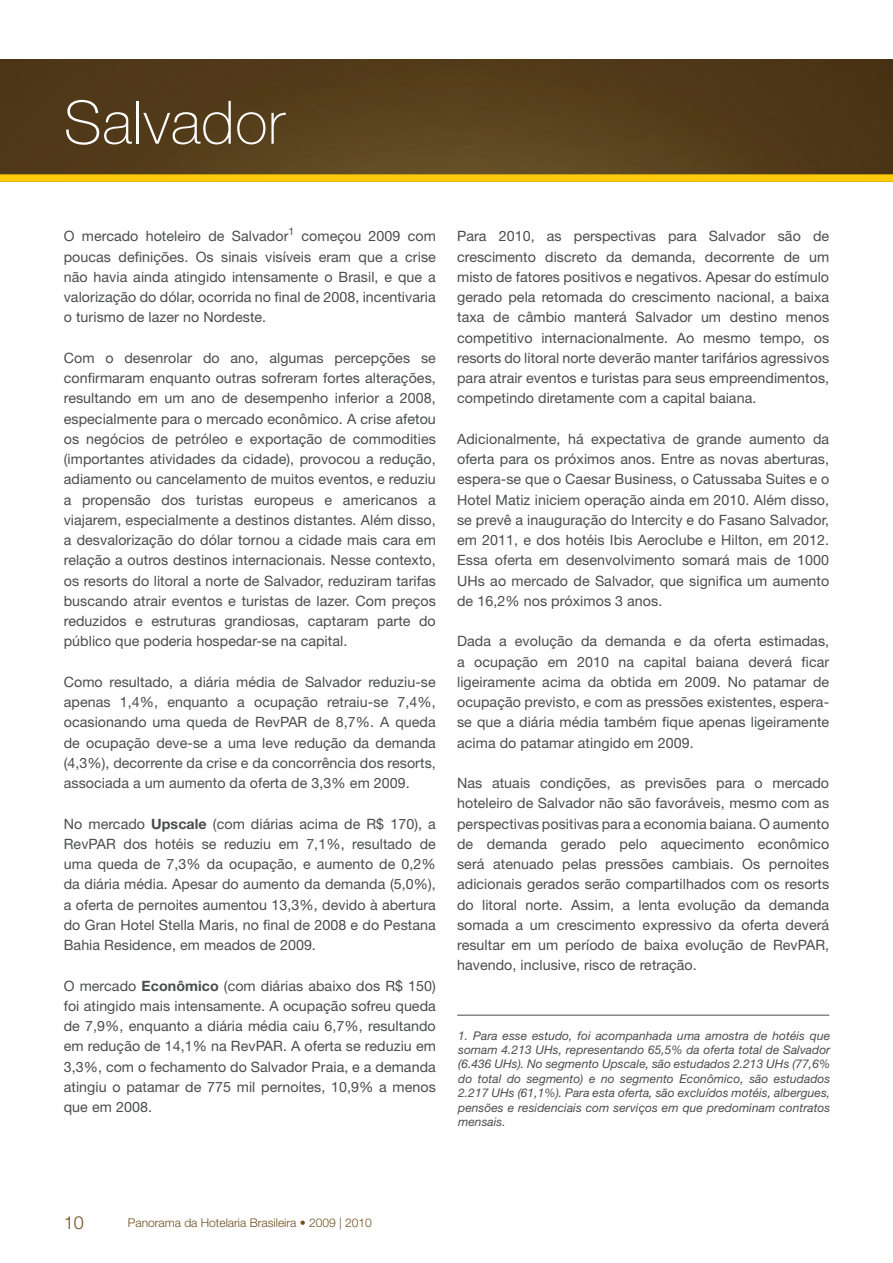
<style>
.page{position:relative;width:893px;height:1263px;background:#fff}
.page>*{position:absolute;margin:0;border:0;box-sizing:border-box;transform-origin:0 0}
.t1{font:100 60px "Helvetica Neue";letter-spacing:.01em;color:#fff}
.t2{font:300 18px "Helvetica Neue";color:#6f4d1d}
.t3{font:14.25px/20.2px "Helvetica Neue";letter-spacing:.005em;color:#4b4c4d;text-align:justify}
.t4{font:italic 12px/14.4px "Helvetica Neue";letter-spacing:.005em;color:#4b4c4d;text-align:justify}
.t5{font:300 12px "Helvetica Neue";color:#6f4d1d}
.s1{font-weight:700}
</style>
<div class="page">
<img style="left:0;top:60px;width:893px;height:114px">
<div style="left:0;top:174px;width:893px;height:8px;background:#feca0a"></div>
<hr style="left:457px;top:1015px;width:372px;height:1px;background:#4b4c4d">
<h1 class="t1" style="left:64px;top:88px;width:222px">Salvador</h1>
<p class="t3" style="left:64px;top:226px;width:374px">O mercado hoteleiro de Salvador<sup>1</sup> começou 2009 com poucas definições. Os sinais visíveis eram que a crise não havia ainda atingido intensamente o Brasil, e que a valorização do dólar, ocorrida no final de 2008, incentivaria o turismo de lazer no Nordeste.</p>
<p class="t3" style="left:64px;top:347px;width:374px">Com o desenrolar do ano, algumas percepções se confirmaram enquanto outras sofreram fortes alterações, resultando em um ano de desempenho inferior a 2008, especialmente para o mercado econômico. A crise afetou os negócios de petróleo e exportação de commodities (importantes atividades da cidade), provocou a redução, adiamento ou cancelamento de muitos eventos, e reduziu a propensão dos turistas europeus e americanos a viajarem, especialmente a destinos distantes. Além disso, a desvalorização do dólar tornou a cidade mais cara em relação a outros destinos internacionais. Nesse contexto, os resorts do litoral a norte de Salvador, reduziram tarifas buscando atrair eventos e turistas de lazer. Com preços reduzidos e estruturas grandiosas, captaram parte do público que poderia hospedar-se na capital.</p>
<p class="t3" style="left:64px;top:671px;width:374px">Como resultado, a diária média de Salvador reduziu-se apenas 1,4%, enquanto a ocupação retraiu-se 7,4%, ocasionando uma queda de RevPAR de 8,7%. A queda de ocupação deve-se a uma leve redução da demanda (4,3%), decorrente da crise e da concorrência dos resorts, associada a um aumento da oferta de 3,3% em 2009.</p>
<p class="t3" style="left:64px;top:813px;width:374px">No mercado <span class="s1">Upscale</span> (com diárias acima de R$ 170), a RevPAR dos hotéis se reduziu em 7,1%, resultado de uma queda de 7,3% da ocupação, e aumento de 0,2% da diária média. Apesar do aumento da demanda (5,0%), a oferta de pernoites aumentou 13,3%, devido à abertura do Gran Hotel Stella Maris, no final de 2008 e do Pestana Bahia Residence, em meados de 2009.</p>
<p class="t3" style="left:64px;top:975px;width:374px">O mercado <span class="s1">Econômico</span> (com diárias abaixo dos R$ 150) foi atingido mais intensamente. A ocupação sofreu queda de 7,9%, enquanto a diária média caiu 6,7%, resultando em redução de 14,1% na RevPAR. A oferta se reduziu em 3,3%, com o fechamento do Salvador Praia, e a demanda atingiu o patamar de 775 mil pernoites, 10,9% a menos que em 2008.</p>
<p class="t3" style="left:457px;top:226px;width:374px">Para 2010, as perspectivas para Salvador são de crescimento discreto da demanda, decorrente de um misto de fatores positivos e negativos. Apesar do estímulo gerado pela retomada do crescimento nacional, a baixa taxa de câmbio manterá Salvador um destino menos competitivo internacionalmente. Ao mesmo tempo, os resorts do litoral norte deverão manter tarifários agressivos para atrair eventos e turistas para seus empreendimentos, competindo diretamente com a capital baiana.</p>
<p class="t3" style="left:457px;top:428px;width:374px">Adicionalmente, há expectativa de grande aumento da oferta para os próximos anos. Entre as novas aberturas, espera-se que o Caesar Business, o Catussaba Suites e o Hotel Matiz iniciem operação ainda em 2010. Além disso, se prevê a inauguração do Intercity e do Fasano Salvador, em 2011, e dos hotéis Ibis Aeroclube e Hilton, em 2012.<br>Essa oferta em desenvolvimento somará mais de 1000<br>UHs ao mercado de Salvador, que significa um aumento de 16,2% nos próximos 3 anos.</p>
<p class="t3" style="left:457px;top:631px;width:374px">Dada a evolução da demanda e da oferta estimadas, a ocupação em 2010 na capital baiana deverá ficar ligeiramente acima da obtida em 2009. No patamar de ocupação previsto, e com as pressões existentes, espera&shy;se que a diária média também fique apenas ligeiramente acima do patamar atingido em 2009.</p>
<p class="t3" style="left:457px;top:773px;width:374px">Nas atuais condições, as previsões para o mercado hoteleiro de Salvador não são favoráveis, mesmo com as perspectivas positivas para a economia baiana. O aumento de demanda gerado pelo aquecimento econômico será atenuado pelas pressões cambiais. Os pernoites adicionais gerados serão compartilhados com os resorts do litoral norte. Assim, a lenta evolução da demanda somada a um crescimento expressivo da oferta deverá resultar em um período de baixa evolução de RevPAR, havendo, inclusive, risco de retração.</p>
<p class="t4" style="left:458px;top:1028px;width:374px">1. Para esse estudo, foi acompanhada uma amostra de hotéis que somam 4.213 UHs, representando 65,5% da oferta total de Salvador (6.436 UHs). No segmento Upscale, são estudados 2.213 UHs (77,6% do total do segmento) e no segmento Econômico, são estudados 2.217 UHs (61,1%). Para esta oferta, são excluídos motéis, albergues, pensões e residenciais com serviços em que predominam contratos mensais.</p>
<p class="t2" style="left:64px;top:1211px;width:22px">10</p>
<p class="t5" style="left:128px;top:1215px;width:245px">Panorama da Hotelaria Brasileira • 2009 | 2010</p>
</div>
